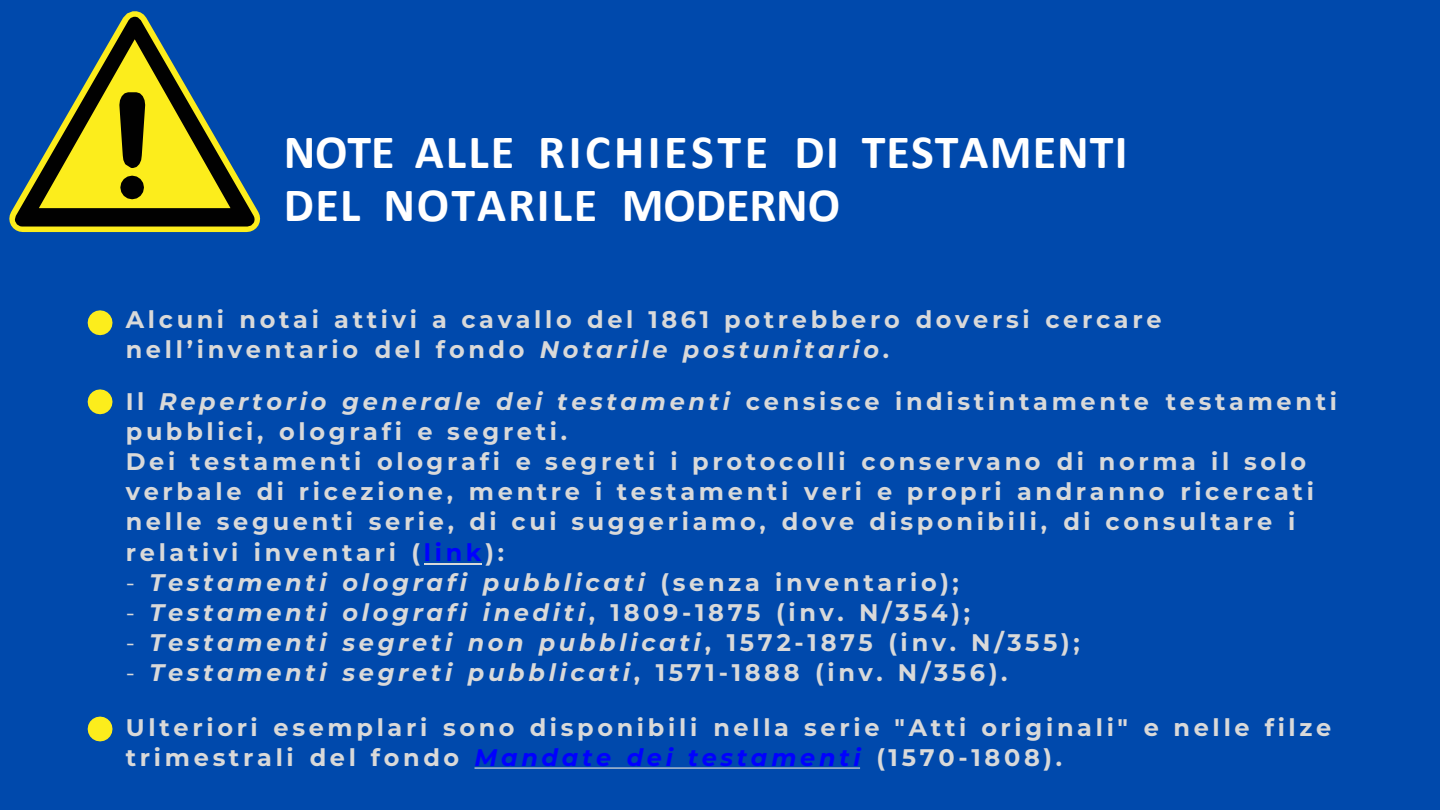
<style>
.page{position:relative;width:1440px;height:810px;background:#0049ac}
.page>*{position:absolute;margin:0;border:0;box-sizing:border-box;transform-origin:0 0}
.t1{font:700 48px/53px "Calibri";letter-spacing:.025em;color:#fff}
.t2{font:700 24px/29.9px "Montserrat";letter-spacing:.155em;color:#d9d9d9}
.t3{font:italic 700 24px "Montserrat";letter-spacing:.155em;color:#d9d9d9}
.s1{font-style:italic}
.s2{color:#00f}
.s3{font-weight:400;font-style:normal}
.s4{font-style:normal}
.s5{font-style:italic;color:#00f}
</style>
<div class="page">
<svg style="left:9px;top:11px;width:251px;height:221px"></svg>
<svg style="left:15px;top:17px;width:240px;height:210px"></svg>
<svg style="left:118px;top:90px;width:29px;height:111px;background:#5e580a"></svg>
<svg style="left:88px;top:389px;width:25px;height:25px"></svg>
<svg style="left:88px;top:310px;width:25px;height:25px"></svg>
<svg style="left:88px;top:717px;width:25px;height:24px"></svg>
<hr style="left:424px;top:563px;width:58px;height:1px;background:#d9d9d9">
<svg style="left:475px;top:767px;width:385px;height:2px"></svg>
<h2 class="t1" style="left:284px;top:125px;width:845px">NOTE ALLE RICHIESTE DI TESTAMENTI<br>DEL NOTARILE MODERNO</h2>
<p class="t2" style="left:126px;top:303px;width:1037px">Alcuni notai attivi a cavallo del 1861 potrebbero doversi cercare nell’inventario del fondo <span class="s1">Notarile postunitario</span>.</p>
<p class="t2" style="left:126px;top:385px;width:1213px">Il <span class="s1">Repertorio generale dei testamenti</span> censisce indistintamente testamenti pubblici, olografi e segreti.</p>
<p class="t2" style="left:126px;top:445px;width:1190px">Dei testamenti olografi e segreti i protocolli conservano di norma il solo verbale di ricezione, mentre i testamenti veri e propri andranno ricercati nelle seguenti serie, di cui suggeriamo, dove disponibili, di consultare i</p>
<p class="t2" style="left:126px;top:537px;width:380px">relativi inventari (<span class="s2">link</span>):</p>
<p class="t3" style="left:126px;top:565px;width:835px"><span class="s3">-</span> Testamenti olografi pubblicati <span class="s4">(senza inventario);</span></p>
<p class="t3" style="left:126px;top:595px;width:846px"><span class="s3">-</span> Testamenti olografi inediti<span class="s4">, 1809-1875 (inv. N/354);</span></p>
<p class="t3" style="left:126px;top:625px;width:956px"><span class="s3">-</span> Testamenti segreti non pubblicati<span class="s4">, 1572-1875 (inv. N/355);</span></p>
<p class="t3" style="left:126px;top:655px;width:883px"><span class="s3">-</span> Testamenti segreti pubblicati<span class="s4">, 1571-1888 (inv. N/356).</span></p>
<p class="t2" style="left:126px;top:711px;width:1207px">Ulteriori esemplari sono disponibili nella serie "Atti originali" e nelle filze trimestrali del fondo <span class="s5">Mandate dei testamenti</span> (1570-1808).</p>
</div>
